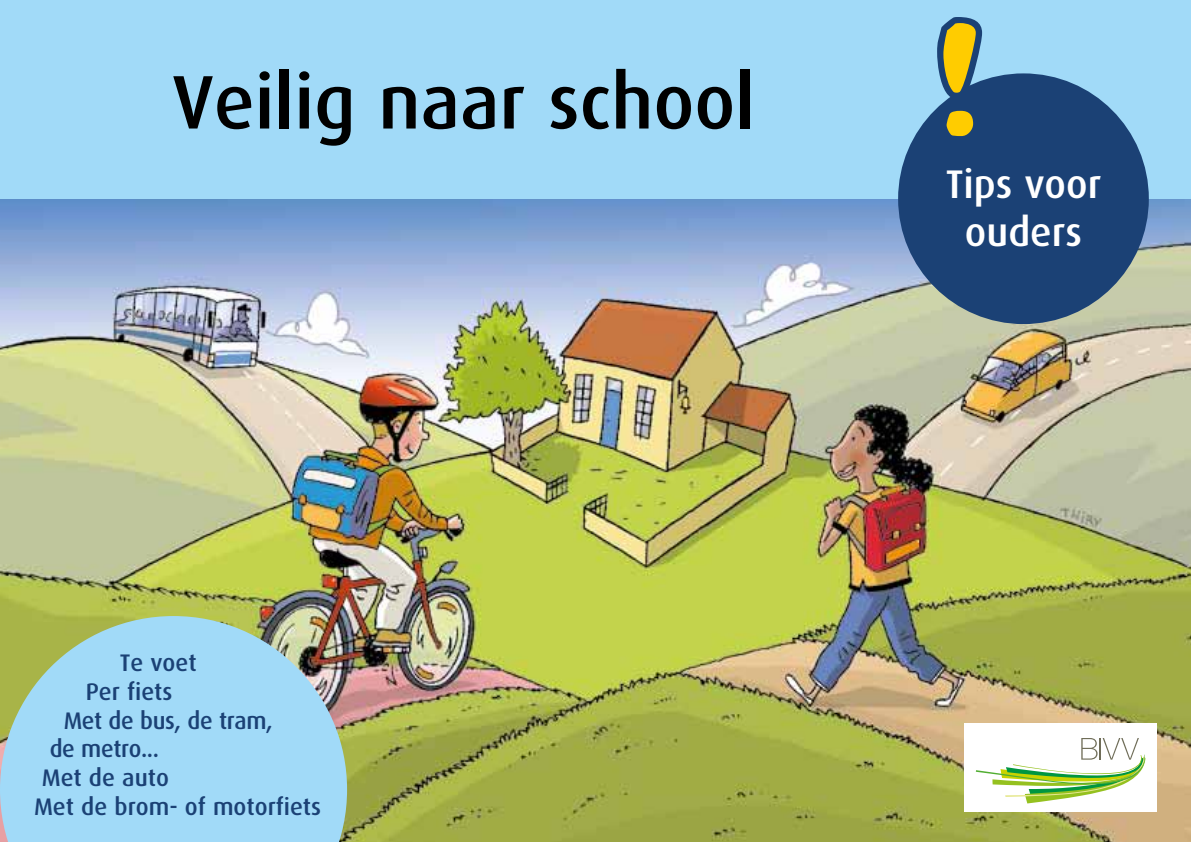
<style>
.page{position:relative;width:1191px;height:842px;background:#fff}
.page>*{position:absolute;margin:0;border:0;box-sizing:border-box;transform-origin:0 0}
.t1{font:500 76px "Dax";color:#000}
.t2{font:500 40px/48px "Dax";color:#fff;text-align:center}
.t3{font:500 24px "Dax";color:#1b4175}
</style>
<div class="page">
<img style="left:0;top:198px;width:1191px;height:644px">
<div style="left:0;top:0;width:1191px;height:198px;background:#a1daf8"></div>
<div style="left:898px;top:73px;width:250px;height:251px;background:#1b4175;border-radius:50%"></div>
<svg style="left:937px;top:17px;width:45px;height:120px"></svg>
<svg style="left:0;top:616px;width:347px;height:226px;background:#a1d0de"></svg>
<div style="left:964px;top:723px;width:193px;height:89px;background:#fff"></div>
<svg style="left:975px;top:738px;width:170px;height:65px"></svg>
<h1 class="t1" style="left:172px;top:60px;width:584px">Veilig naar school</h1>
<p class="t3" style="left:120px;top:649px;width:78px">Te voet</p>
<p class="t3" style="left:86px;top:678px;width:88px">Per fiets</p>
<p class="t3" style="left:64px;top:707px;width:211px">Met de bus, de tram,</p>
<p class="t3" style="left:50px;top:736px;width:111px">de metro...</p>
<p class="t3" style="left:42px;top:764px;width:129px">Met de auto</p>
<p class="t3" style="left:34px;top:793px;width:289px">Met de brom- of motorfiets</p>
<h2 class="t2" style="left:945px;top:161px;width:157px">Tips voor ouders</h2>
</div>
